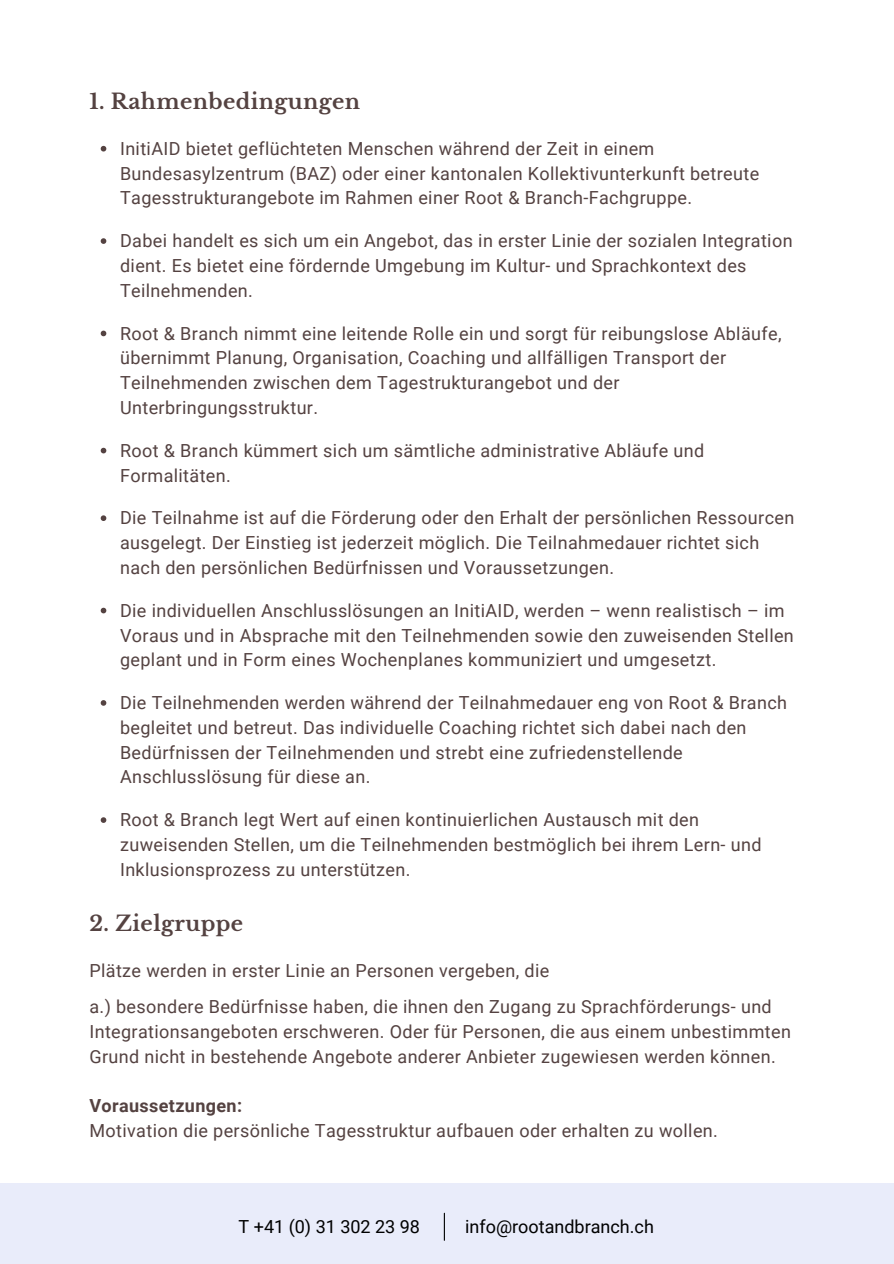
<style>
.page{position:relative;width:894px;height:1264px;background:#fff}
.page>*{position:absolute;margin:0;border:0;box-sizing:border-box;transform-origin:0 0}
.t1{font:700 21px "Libre Baskerville";letter-spacing:.02em;color:#544241}
.t2{font:18px/24.8px "Roboto";letter-spacing:.02em;color:#544241}
.t3{font:18px "Roboto";color:#000}
.t4{font:700 18px "Roboto";letter-spacing:.02em;color:#544241}
</style>
<div class="page">
<div style="left:0;top:1183px;width:893px;height:80px;background:#e9ecfa"></div>
<svg style="left:101px;top:146px;width:5px;height:5px"></svg>
<svg style="left:101px;top:238px;width:5px;height:6px"></svg>
<svg style="left:101px;top:330px;width:5px;height:6px"></svg>
<svg style="left:101px;top:448px;width:5px;height:5px"></svg>
<svg style="left:101px;top:515px;width:5px;height:6px"></svg>
<svg style="left:101px;top:607px;width:5px;height:6px"></svg>
<svg style="left:101px;top:700px;width:5px;height:5px"></svg>
<svg style="left:101px;top:817px;width:5px;height:6px"></svg>
<hr style="left:443px;top:1213px;width:2px;height:27px;background:#000">
<p class="t1" style="left:89px;top:88px;width:272px">1. Rahmenbedingungen</p>
<p class="t2" style="left:120px;top:136px;width:640px">InitiAID bietet geflüchteten Menschen während der Zeit in einem<br>Bundesasylzentrum (BAZ) oder einer kantonalen Kollektivunterkunft betreute<br>Tagesstrukturangebote im Rahmen einer Root &amp; Branch-Fachgruppe.</p>
<p class="t2" style="left:120px;top:229px;width:673px">Dabei handelt es sich um ein Angebot, das in erster Linie der sozialen Integration dient. Es bietet eine fördernde Umgebung im Kultur- und Sprachkontext des<br>Teilnehmenden.</p>
<p class="t2" style="left:120px;top:321px;width:662px">Root &amp; Branch nimmt eine leitende Rolle ein und sorgt für reibungslose Abläufe, übernimmt Planung, Organisation, Coaching und allfälligen Transport der Teilnehmenden zwischen dem Tagestrukturangebot und der Unterbringungsstruktur.</p>
<p class="t2" style="left:120px;top:438px;width:585px">Root &amp; Branch kümmert sich um sämtliche administrative Abläufe und<br>Formalitäten.</p>
<p class="t2" style="left:120px;top:506px;width:675px">Die Teilnahme ist auf die Förderung oder den Erhalt der persönlichen Ressourcen ausgelegt. Der Einstieg ist jederzeit möglich. Die Teilnahmedauer richtet sich nach den persönlichen Bedürfnissen und Voraussetzungen.</p>
<p class="t2" style="left:120px;top:598px;width:675px">Die individuellen Anschlusslösungen an InitiAID, werden – wenn realistisch – im<br>Voraus und in Absprache mit den Teilnehmenden sowie den zuweisenden Stellen geplant und in Form eines Wochenplanes kommuniziert und umgesetzt.</p>
<p class="t2" style="left:120px;top:690px;width:668px">Die Teilnehmenden werden während der Teilnahmedauer eng von Root &amp; Branch begleitet und betreut. Das individuelle Coaching richtet sich dabei nach den Bedürfnissen der Teilnehmenden und strebt eine zufriedenstellende Anschlusslösung für diese an.</p>
<p class="t2" style="left:120px;top:807px;width:642px">Root &amp; Branch legt Wert auf einen kontinuierlichen Austausch mit den zuweisenden Stellen, um die Teilnehmenden bestmöglich bei ihrem Lern- und<br>Inklusionsprozess zu unterstützen.</p>
<p class="t1" style="left:89px;top:910px;width:155px">2. Zielgruppe</p>
<p class="t2" style="left:89px;top:958px;width:461px">Plätze werden in erster Linie an Personen vergeben, die</p>
<p class="t2" style="left:89px;top:994px;width:702px">a.) besondere Bedürfnisse haben, die ihnen den Zugang zu Sprachförderungs- und<br>Integrationsangeboten erschweren. Oder für Personen, die aus einem unbestimmten<br>Grund nicht in bestehende Angebote anderer Anbieter zugewiesen werden können.</p>
<p class="t4" style="left:89px;top:1095px;width:154px">Voraussetzungen:</p>
<p class="t2" style="left:89px;top:1118px;width:630px">Motivation die persönliche Tagesstruktur aufbauen oder erhalten zu wollen.</p>
<p class="t3" style="left:238px;top:1215px;width:183px">T +41 (0) 31 302 23 98</p>
<p class="t3" style="left:465px;top:1215px;width:190px">info@rootandbranch.ch</p>
</div>
